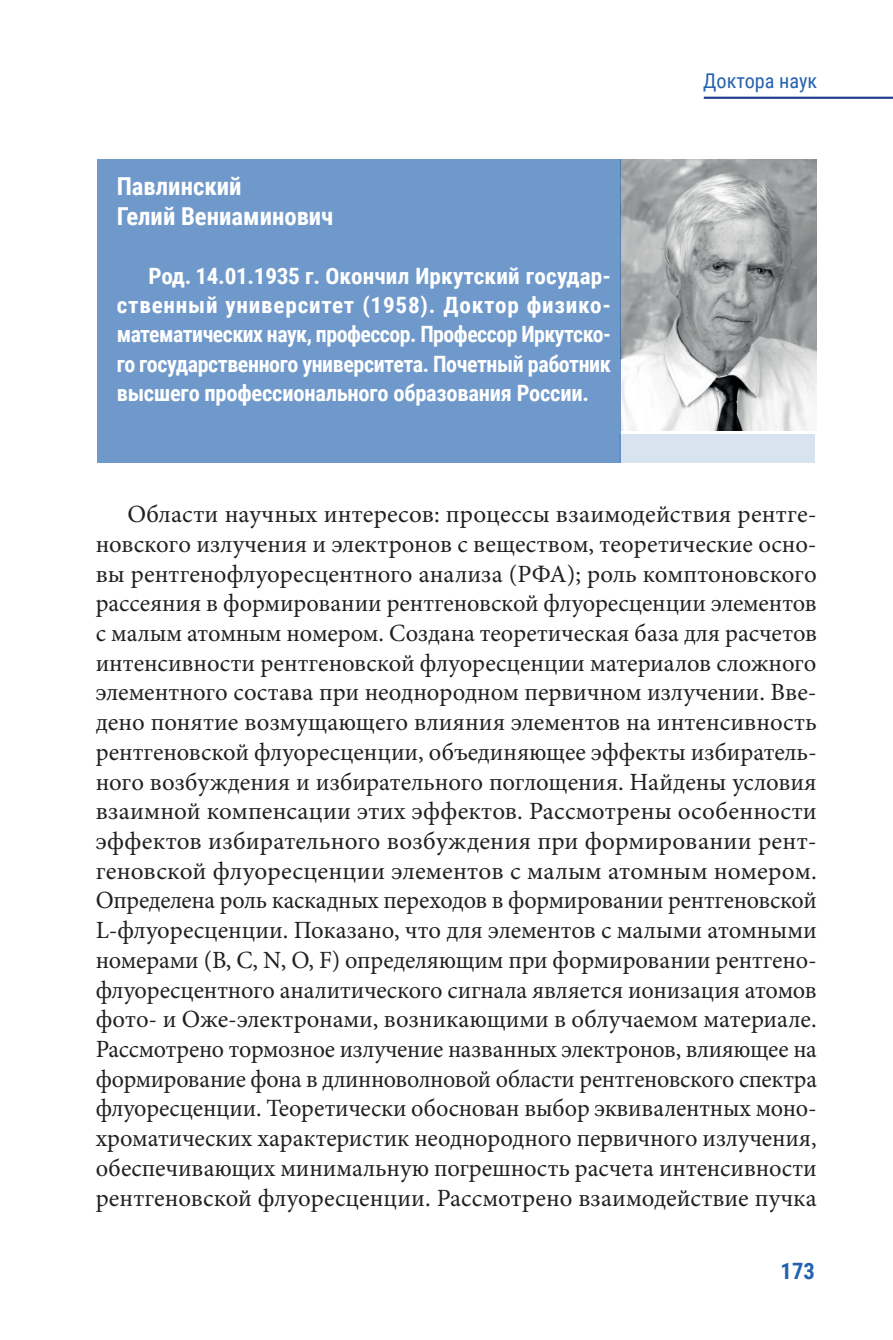
<style>
.page{position:relative;width:893px;height:1340px;background:#fff}
.page>*{position:absolute;margin:0;border:0;box-sizing:border-box;transform-origin:0 0}
.t1{font:24.75px/29.7px "Minion Pro";color:#231f20;text-align:justify}
.ФИО{font:700 24.75px "Roboto Condensed";color:#fff}
.вставка{font:700 22.5px/29.2px "Roboto Condensed";letter-spacing:-.01em;color:#fff;text-align:justify}
.t2{font:700 22.5px "Roboto Condensed";color:#2362af}
.t3{font:20.25px "Roboto Condensed";color:#2362af}
</style>
<div class="page">
<hr style="left:704px;top:97px;width:189px;height:2px;background:#253f8e">
<div style="left:619px;top:434px;width:196px;height:28px;background:#d8e3f0"></div>
<img style="left:621px;top:159px;width:196px;height:271px">
<div style="left:97px;top:159px;width:524px;height:303px;background:#7099cb"></div>
<p class="ФИО" style="left:117px;top:169px;width:126px">Павлинский</p>
<p class="ФИО" style="left:117px;top:199px;width:218px">Гелий Вениаминович</p>
<p class="вставка" style="left:117px;top:260px;width:496px;text-indent:32px">Род. 14.01.1935 г. Окончил Иркутский государ&shy;ственный университет (1958). Доктор физико&shy;математических наук, профессор. Профессор Иркутско&shy;го государственного университета. Почетный работник высшего профессионального образования России.</p>
<p class="t3" style="left:703px;top:66px;width:116px">Доктора наук</p>
<p class="t1" style="left:96px;top:499px;width:723px;text-indent:32px">Области научных интересов: процессы взаимодействия рентге&shy;новского излучения и электронов с веществом, теоретические осно&shy;вы рентгенофлуоресцентного анализа (РФА); роль комптоновского рассеяния в формировании рентгеновской флуоресценции элементов с малым атомным номером. Создана теоретическая база для расчетов интенсивности рентгеновской флуоресценции материалов сложного элементного состава при неоднородном первичном излучении. Вве&shy;дено понятие возмущающего влияния элементов на интенсивность рентгеновской флуоресценции, объединяющее эффекты избиратель&shy;ного возбуждения и избирательного поглощения. Найдены условия взаимной компенсации этих эффектов. Рассмотрены особенности эффектов избирательного возбуждения при формировании рент&shy;геновской флуоресценции элементов с малым атомным номером.<br>Определена роль каскадных переходов в формировании рентгеновской L‑флуоресценции. Показано, что для элементов с малыми атомными номерами (B, C, N, O, F) определяющим при формировании рентгено&shy;флуоресцентного аналитического сигнала является ионизация атомов фото- и Оже-электронами, возникающими в облучаемом материале.<br>Рассмотрено тормозное излучение названных электронов, влияющее на формирование фона в длинноволновой области рентгеновского спектра флуоресценции. Теоретически обоснован выбор эквивалентных моно&shy;хроматических характеристик неоднородного первичного излучения, обеспечивающих минимальную погрешность расчета интенсивности рентгеновской флуоресценции. Рассмотрено взаимодействие пучка</p>
<p class="t2" style="left:781px;top:1254px;width:36px">173</p>
</div>
